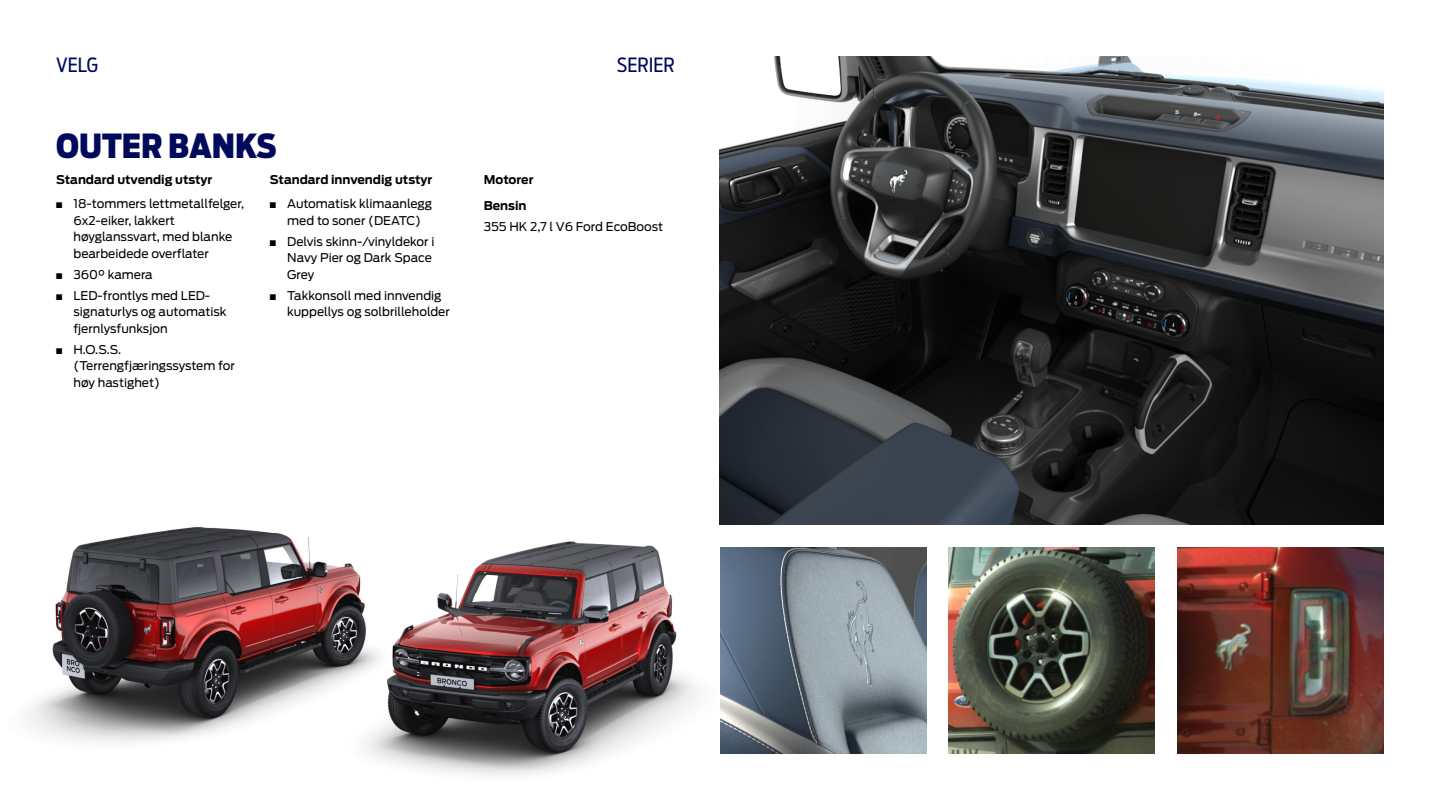
<style>
.page{position:relative;width:1440px;height:810px;background:#fff}
.page>*{position:absolute;margin:0;border:0;box-sizing:border-box;transform-origin:0 0}
.t1{font:900 33px "Ford Antenna Cond";color:#00095b}
.t2{font:19.5px "Ford Antenna Cond";color:#00095b}
.t3{font:12px/16.5px "Ford Antenna";color:#000}
.t4{font:700 12px/26.1px "Ford Antenna";color:#000}
</style>
<div class="page">
<img style="left:1178px;top:548px;width:206px;height:206px">
<img style="left:720px;top:548px;width:206px;height:206px">
<img style="left:949px;top:548px;width:206px;height:206px">
<img style="left:719px;top:56px;width:665px;height:468px">
<img style="left:28px;top:526px;width:311px;height:217px">
<img style="left:339px;top:518px;width:381px;height:258px">
<h2 class="t2" style="left:56px;top:48px;width:43px">VELG</h2>
<h2 class="t2" style="left:617px;top:48px;width:60px">SERIER</h2>
<h1 class="t1" style="left:56px;top:115px;width:222px">OUTER BANKS</h1>
<p class="t4" style="left:56px;top:166px;width:158px">Standard utvendig utstyr</p>
<p class="t3" style="left:73px;top:194px;width:172px;text-indent:-17px">■ 18-tommers lettmetallfelger,<br>6x2-eiker, lakkert høyglanssvart, med blanke bearbeidede overflater</p>
<p class="t3" style="left:56px;top:265px;width:98px">■ 360° kamera</p>
<p class="t3" style="left:73px;top:286px;width:155px;text-indent:-17px">■ LED-frontlys med LED&shy;signaturlys og automatisk fjernlysfunksjon</p>
<p class="t3" style="left:73px;top:340px;width:163px;text-indent:-17px">■ H.O.S.S. (Terrengfjæringssystem for høy hastighet)</p>
<p class="t4" style="left:270px;top:166px;width:164px">Standard innvendig utstyr</p>
<p class="t3" style="left:270px;top:194px;width:164px;text-align:center">■ Automatisk klimaanlegg med to soner (DEATC)</p>
<p class="t3" style="left:287px;top:232px;width:149px;text-indent:-17px">■ Delvis skinn-/vinyldekor i<br>Navy Pier og Dark Space<br>Grey</p>
<p class="t3" style="left:287px;top:286px;width:164px;text-indent:-17px">■ Takkonsoll med innvendig kuppellys og solbrilleholder</p>
<p class="t4" style="left:484px;top:166px;width:51px">Motorer<br>Bensin</p>
<p class="t3" style="left:484px;top:217px;width:181px">355 HK 2,7 l V6 Ford EcoBoost</p>
</div>
